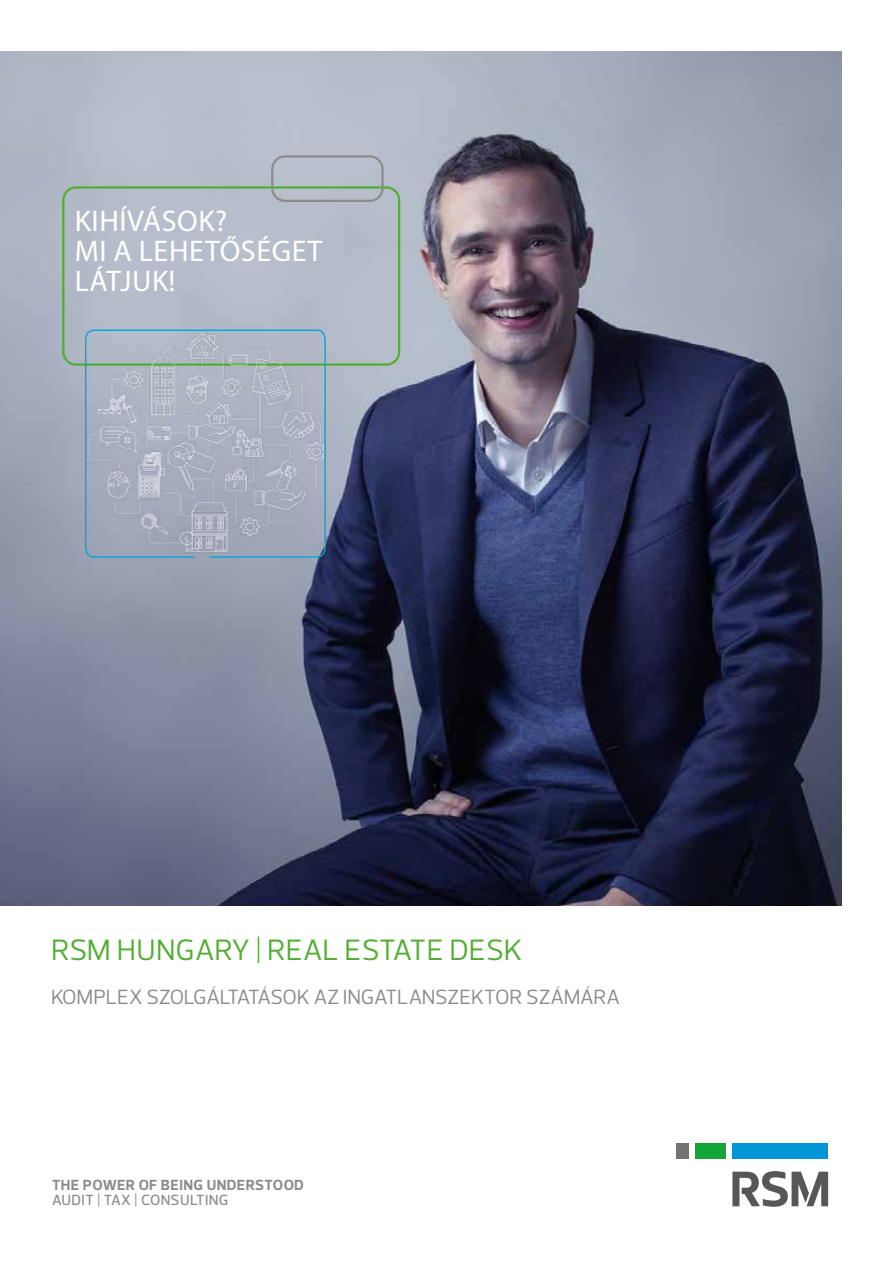
<style>
.page{position:relative;width:893px;height:1263px;background:#fff}
.page>*{position:absolute;margin:0;border:0;box-sizing:border-box;transform-origin:0 0}
.t1{font:30px/30px "Myriad Pro";letter-spacing:.02em;color:#fff}
.t2{font:30px "Prelo";color:#52ae32}
.t3{font:21px "Prelo";letter-spacing:-.01em;color:#8c8c8b}
.t4{font:700 15px "Prelo";letter-spacing:.03em;color:#8c8c8b}
.t5{font:500 15px "Prelo";letter-spacing:.02em;color:#8c8c8b}
</style>
<div class="page">
<img style="left:0;top:51px;width:842px;height:855px">
<div style="left:62px;top:186px;width:338px;height:180px;border:2px solid #52ae32;border-radius:13px"></div>
<div style="left:271px;top:155px;width:113px;height:47px;border:2px solid #8c8c8b;border-radius:13px"></div>
<svg style="left:84px;top:329px;width:242px;height:229px"></svg>
<div style="left:732px;top:1143px;width:96px;height:16px;background:#0095d6"></div>
<div style="left:676px;top:1143px;width:12px;height:16px;background:#757474"></div>
<div style="left:695px;top:1143px;width:31px;height:16px;background:#13a538"></div>
<svg style="left:732px;top:1171px;width:96px;height:36px"></svg>
<h1 class="t1" style="left:75px;top:205px;width:249px">KIHÍVÁSOK?<br>MI A LEHETŐSÉGET<br>LÁTJUK!</h1>
<h1 class="t2" style="left:51px;top:932px;width:473px">RSM HUNGARY | REAL ESTATE DESK</h1>
<p class="t3" style="left:51px;top:984px;width:570px">KOMPLEX SZOLGÁLTATÁSOK AZ INGATLANSZEKTOR SZÁMÁRA</p>
<p class="t4" style="left:52px;top:1176px;width:253px">THE POWER OF BEING UNDERSTOOD</p>
<p class="t5" style="left:52px;top:1191px;width:178px">AUDIT | TAX | CONSULTING</p>
</div>
